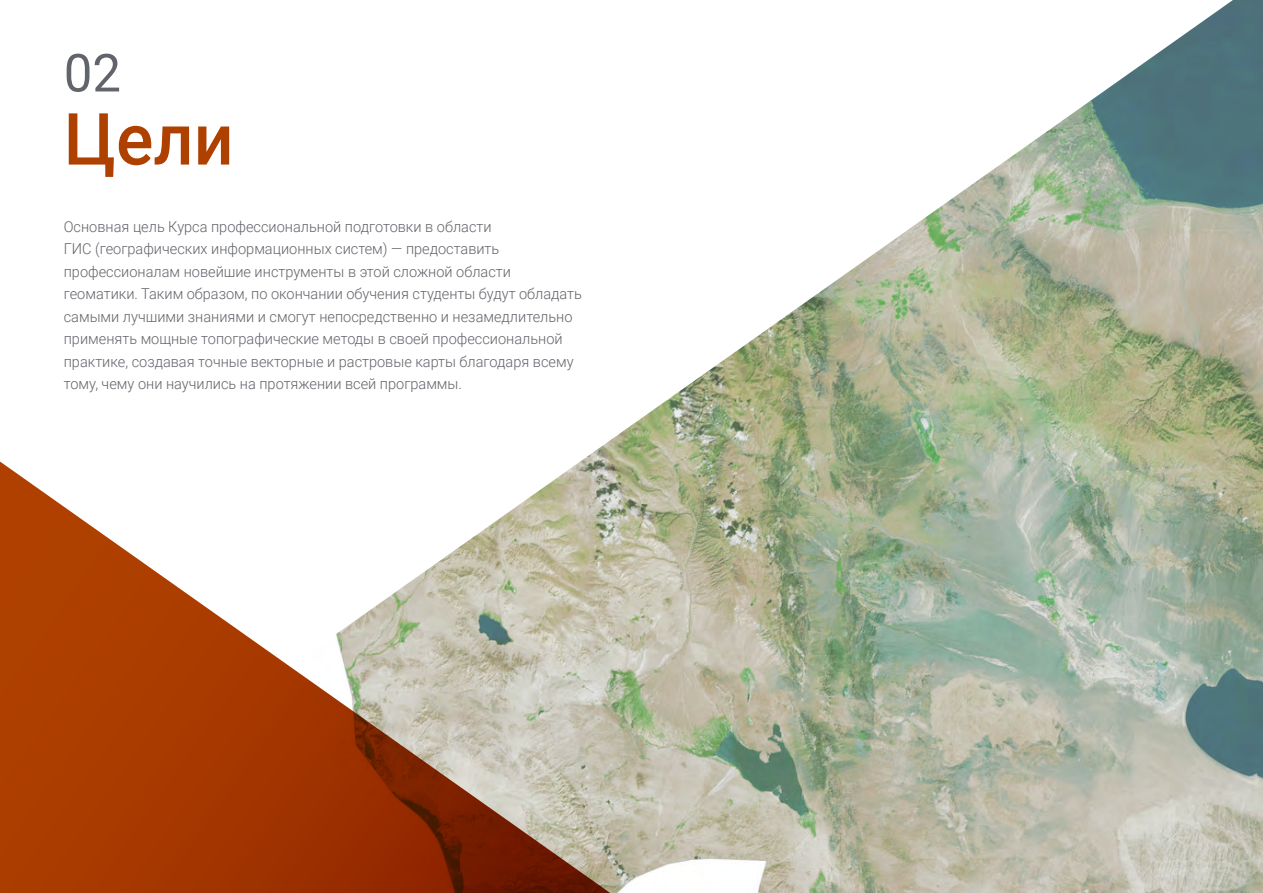
<style>
.page{position:relative;width:1263px;height:893px;background:#fff}
.page>*{position:absolute;margin:0;border:0;box-sizing:border-box;transform-origin:0 0}
.t1{font:500 72px "Roboto";color:#ae4000}
.t2{font:52.5px "Roboto";color:#61646a}
.t3{font:300 15px/22.5px "Roboto";color:#61646a}
</style>
<div class="page">
<img style="left:602px;top:0;width:661px;height:893px">
<svg style="left:0;top:446px;width:640px;height:447px"></svg>
<h2 class="t2" style="left:64px;top:36px;width:59px">02</h2>
<h1 class="t1" style="left:64px;top:89px;width:171px">Цели</h1>
<p class="t3" style="left:64px;top:214px;width:520px">Основная цель Курса профессиональной подготовки в области<br>ГИС (географических информационных систем) — предоставить профессионалам новейшие инструменты в этой сложной области геоматики. Таким образом, по окончании обучения студенты будут обладать самыми лучшими знаниями и смогут непосредственно и незамедлительно применять мощные топографические методы в своей профессиональной практике, создавая точные векторные и растровые карты благодаря всему тому, чему они научились на протяжении всей программы.</p>
</div>
